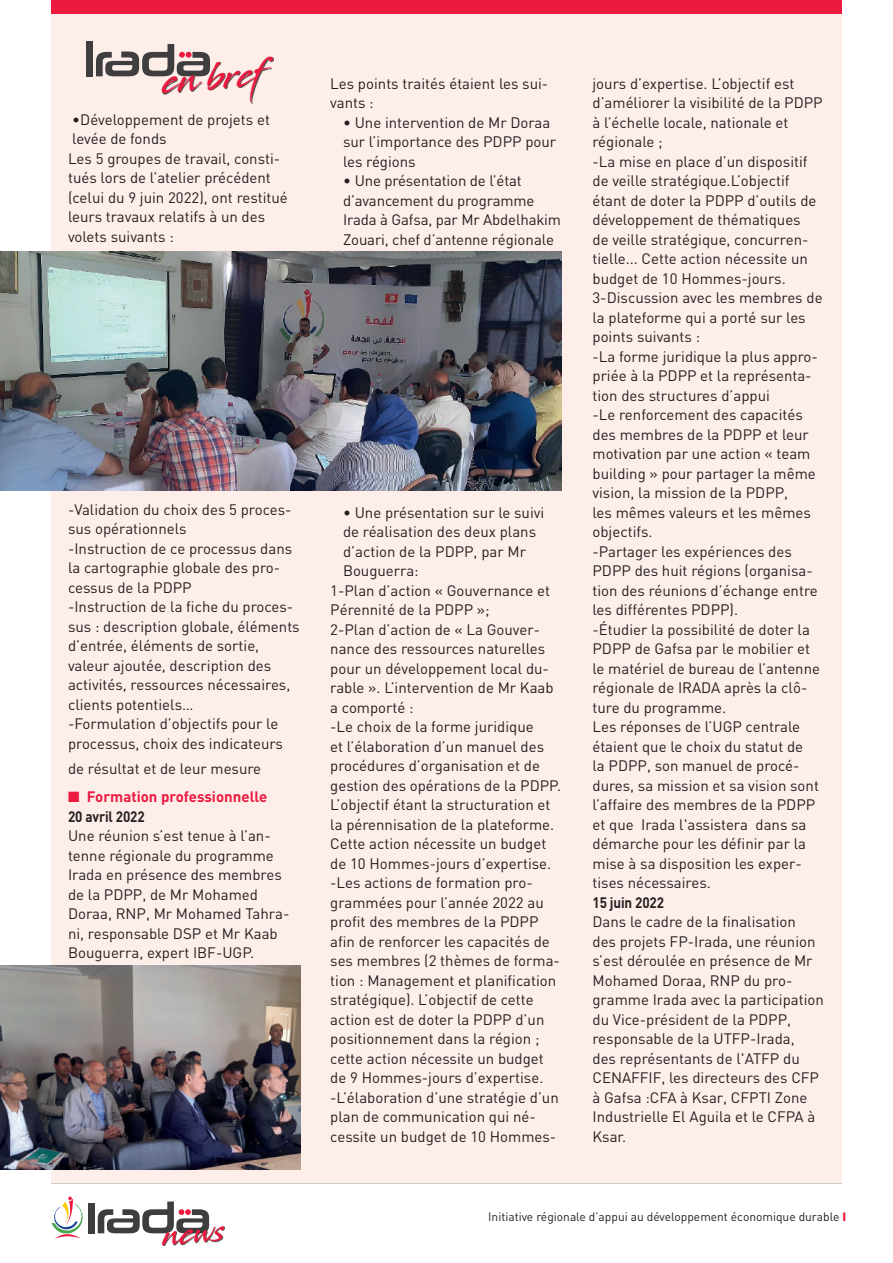
<style>
.page{position:relative;width:893px;height:1263px;background:#fff}
.page>*{position:absolute;margin:0;border:0;box-sizing:border-box;transform-origin:0 0}
.t1{font:36.3px "Stingray";color:#ed1a40;scale:.86 1}
.t2{font:15px/19.5px "DIN";color:#231f20}
.t3{font:700 15px/19.5px "DIN";color:#ed1a40}
.t4{font:700 15px "DIN";letter-spacing:-.01em;color:#231f20;scale:.9 1}
.t5{font:12px "DIN";color:#231f20}
.s1{color:#231f20}
.s2{font-weight:900;color:#ed1a40}
</style>
<div class="page">
<div style="left:51px;top:0;width:791px;height:15px;background:#ed1a40"></div>
<div style="left:88px;top:1203px;width:7px;height:30px;background:#3e3e3f"></div>
<svg style="left:51px;top:1196px;width:32px;height:43px"></svg>
<div style="left:163px;top:1227px;width:62px;height:19px;background:#231f20;opacity:.75"></div>
<svg style="left:98px;top:1201px;width:126px;height:44px"></svg>
<div style="left:51px;top:15px;width:791px;height:1168px;background:#feeeea"></div>
<div style="left:86px;top:41px;width:7px;height:35px;background:#3e3e3f"></div>
<svg style="left:96px;top:44px;width:114px;height:32px"></svg>
<div style="left:162px;top:58px;width:112px;height:46px;background:#231f20;opacity:.75"></div>
<img style="left:0;top:251px;width:562px;height:240px">
<img style="left:1px;top:965px;width:299px;height:204px">
<h1 class="t1" style="left:162px;top:57px;width:121px;rotate:-5deg">en bref</h1>
<p class="t2" style="left:68px;top:109px;width:221px">•Développement de projets et levée de fonds<br>Les 5 groupes de travail, consti&shy;tués lors de l’atelier précédent (celui du 9 juin 2022), ont restitué leurs travaux relatifs à un des volets suivants :</p>
<p class="t2" style="left:68px;top:499px;width:233px">-Validation du choix des 5 proces&shy;sus opérationnels<br>-Instruction de ce processus dans la cartographie globale des pro&shy;cessus de la PDPP<br>-Instruction de la fiche du proces&shy;sus : description globale, éléments d’entrée, éléments de sortie, valeur ajoutée, description des activités, ressources nécessaires, clients potentiels…<br>-Formulation d’objectifs pour le processus, choix des indicateurs</p>
<p class="t2" style="left:68px;top:759px;width:195px">de résultat et de leur mesure</p>
<p class="t3" style="left:68px;top:786px;width:201px">■ Formation professionnelle<br><span class="s1">20 avril 2022</span></p>
<p class="t2" style="left:68px;top:826px;width:223px">Une réunion s’est tenue à l’an&shy;tenne régionale du programme<br>Irada en présence des membres de la PDPP, de Mr Mohamed<br>Doraa, RNP, Mr Mohamed Tahra&shy;ni, responsable DSP et Mr Kaab<br>Bouguerra, expert IBF-UGP.</p>
<p class="t2" style="left:330px;top:73px;width:220px">Les points traités étaient les sui&shy;vants :</p>
<p class="t2" style="left:343px;top:112px;width:215px">• Une intervention de Mr Doraa sur l’importance des PDPP pour les régions</p>
<p class="t2" style="left:343px;top:171px;width:220px">• Une présentation de l’état d’avancement du programme<br>Irada à Gafsa, par Mr Abdelhakim<br>Zouari, chef d’antenne régionale</p>
<p class="t2" style="left:343px;top:502px;width:203px">• Une présentation sur le suivi</p>
<p class="t2" style="left:343px;top:522px;width:195px">de réalisation des deux plans</p>
<p class="t2" style="left:343px;top:541px;width:184px">d’action de la PDPP, par Mr</p>
<p class="t2" style="left:343px;top:561px;width:77px">Bouguerra:</p>
<p class="t2" style="left:330px;top:580px;width:221px">1-Plan d’action « Gouvernance et</p>
<p class="t2" style="left:330px;top:600px;width:161px">Pérennité de la PDPP »;</p>
<p class="t2" style="left:330px;top:619px;width:211px">2-Plan d’action de « La Gouver-</p>
<p class="t2" style="left:330px;top:639px;width:217px">nance des ressources naturelles</p>
<p class="t2" style="left:330px;top:658px;width:220px">pour un développement local du-</p>
<p class="t2" style="left:330px;top:678px;width:225px">rable ». L’intervention de Mr Kaab</p>
<p class="t2" style="left:330px;top:697px;width:85px">a comporté :</p>
<p class="t2" style="left:330px;top:717px;width:205px">-Le choix de la forme juridique</p>
<p class="t2" style="left:330px;top:736px;width:215px">et l’élaboration d’un manuel des</p>
<p class="t2" style="left:330px;top:756px;width:211px">procédures d’organisation et de</p>
<p class="t2" style="left:330px;top:775px;width:232px">gestion des opérations de la PDPP.</p>
<p class="t2" style="left:330px;top:795px;width:222px">L’objectif étant la structuration et</p>
<p class="t2" style="left:330px;top:814px;width:225px">la pérennisation de la plateforme.</p>
<p class="t2" style="left:330px;top:834px;width:218px">Cette action nécessite un budget</p>
<p class="t2" style="left:330px;top:853px;width:222px">de 10 Hommes-jours d’expertise.</p>
<p class="t2" style="left:330px;top:873px;width:204px">-Les actions de formation pro-</p>
<p class="t2" style="left:330px;top:892px;width:215px">grammées pour l’année 2022 au</p>
<p class="t2" style="left:330px;top:912px;width:210px">profit des membres de la PDPP</p>
<p class="t2" style="left:330px;top:931px;width:221px">afin de renforcer les capacités de</p>
<p class="t2" style="left:330px;top:951px;width:231px">ses membres (2 thèmes de forma-</p>
<p class="t2" style="left:330px;top:970px;width:227px">tion : Management et planification</p>
<p class="t2" style="left:330px;top:990px;width:205px">stratégique). L’objectif de cette</p>
<p class="t2" style="left:330px;top:1009px;width:216px">action est de doter la PDPP d’un</p>
<p class="t2" style="left:330px;top:1029px;width:211px">positionnement dans la région ;</p>
<p class="t2" style="left:330px;top:1048px;width:215px">cette action nécessite un budget</p>
<p class="t2" style="left:330px;top:1068px;width:215px">de 9 Hommes-jours d’expertise.</p>
<p class="t2" style="left:330px;top:1087px;width:230px">-L’élaboration d’une stratégie d’un</p>
<p class="t2" style="left:330px;top:1107px;width:207px">plan de communication qui né-</p>
<p class="t2" style="left:330px;top:1126px;width:228px">cessite un budget de 10 Hommes-</p>
<p class="t2" style="left:592px;top:73px;width:232px">jours d’expertise. L’objectif est d’améliorer la visibilité de la PDPP à l’échelle locale, nationale et régionale ;<br>-La mise en place d’un dispositif de veille stratégique.L’objectif étant de doter la PDPP d’outils de développement de thématiques<br>de veille stratégique, concurren&shy;tielle... Cette action nécessite un budget de 10 Hommes-jours.<br>3-Discussion avec les membres de la plateforme qui a porté sur les points suivants :<br>-La forme juridique la plus appro&shy;priée à la PDPP et la représenta&shy;tion des structures d’appui<br>-Le renforcement des capacités des membres de la PDPP et leur motivation par une action « team building » pour partager la même vision, la mission de la PDPP,<br>les mêmes valeurs et les mêmes objectifs.<br>-Partager les expériences des<br>PDPP des huit régions (organisa&shy;tion des réunions d’échange entre les différentes PDPP).<br>-Étudier la possibilité de doter la<br>PDPP de Gafsa par le mobilier et le matériel de bureau de l’antenne régionale de IRADA après la clô&shy;ture du programme.<br>Les réponses de l’UGP centrale étaient que le choix du statut de<br>la PDPP, son manuel de procé&shy;dures, sa mission et sa vision sont l’affaire des membres de la PDPP et que Irada l'assistera dans sa démarche pour les définir par la mise à sa disposition les exper&shy;tises nécessaires.</p>
<p class="t4" style="left:592px;top:893px;width:81px">15 juin 2022</p>
<p class="t2" style="left:592px;top:912px;width:233px">Dans le cadre de la finalisation<br>des projets FP-Irada, une réunion s’est déroulée en présence de Mr<br>Mohamed Doraa, RNP du pro&shy;gramme Irada avec la participation du Vice-président de la PDPP, responsable de la UTFP-Irada,<br>des représentants de l'ATFP du<br>CENAFFIF, les directeurs des CFP à Gafsa :CFA à Ksar, CFPTI Zone<br>Industrielle El Aguila et le CFPA à<br>Ksar.</p>
<p class="t5" style="left:488px;top:1209px;width:359px">Initiative régionale d’appui au développement économique durable <span class="s2">I</span></p>
</div>
